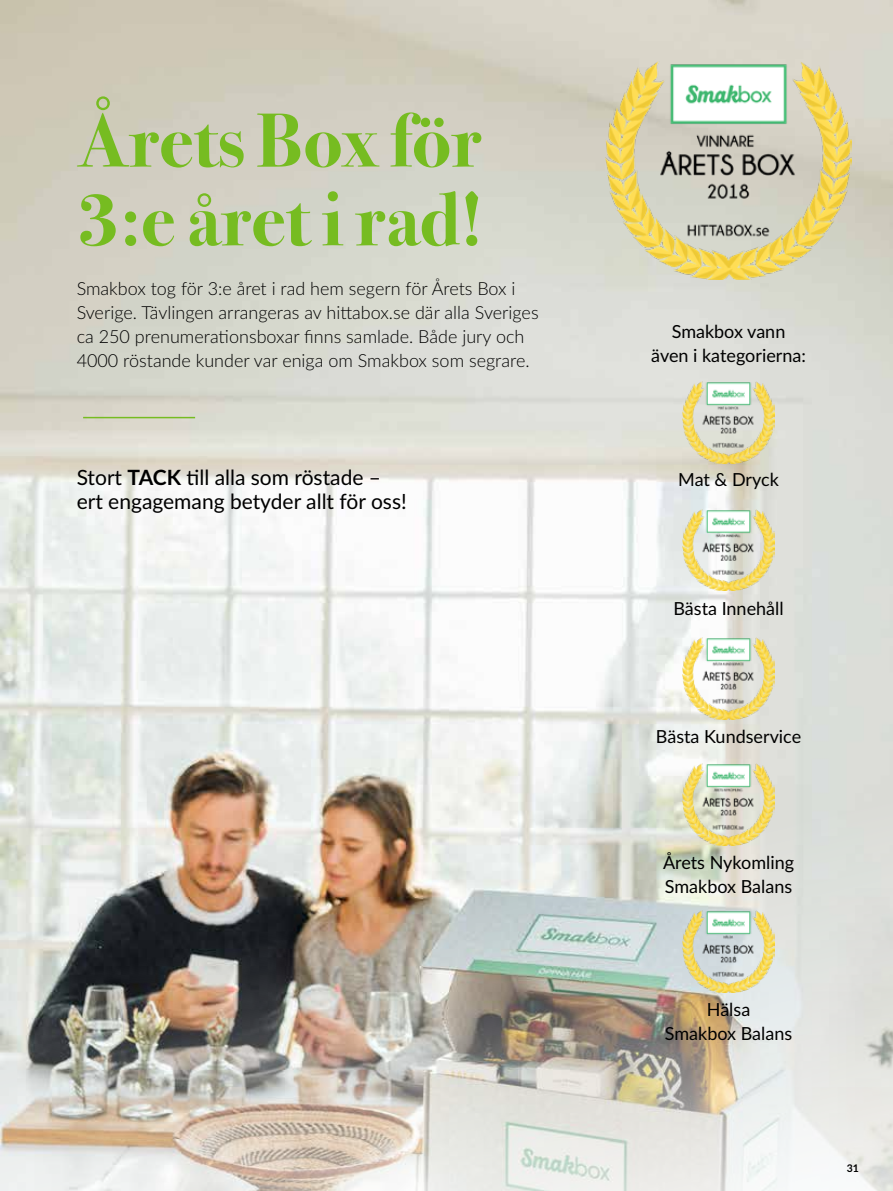
<style>
.page{position:relative;width:893px;height:1191px;background:#fff}
.page>*{position:absolute;margin:0;border:0;box-sizing:border-box;transform-origin:0 0}
.t1{font:700 76.8px/78.8px "Bodoni Svty Two ITCTT";color:#76bc21}
.t2{font:21px/24px "Lato";color:#000}
.t3{font:300 18px/24px "Lato";color:#000}
.t4{font:18px/24px "Lato";color:#000;text-align:center}
.t5{font:700 10.5px "Lato";color:#000}
.s1{font-weight:700}
</style>
<div class="page">
<img style="left:0;top:0;width:893px;height:608px">
<img style="left:0;top:608px;width:893px;height:583px">
<hr style="left:83px;top:417px;width:112px;height:1px;background:#76bc21">
<img style="left:606px;top:62px;width:245px;height:217px">
<img style="left:682px;top:763px;width:93px;height:82px">
<img style="left:682px;top:509px;width:93px;height:82px">
<img style="left:682px;top:638px;width:93px;height:81px">
<img style="left:682px;top:910px;width:93px;height:82px">
<img style="left:682px;top:381px;width:93px;height:82px">
<h1 class="t1" style="left:77px;top:95px;width:408px">Årets Box för<br>3:e året i rad!</h1>
<p class="t3" style="left:77px;top:276px;width:463px">Smakbox tog för 3:e året i rad hem segern för Årets Box i Sverige. Tävlingen arrangeras av hittabox.se där alla Sveriges ca 250 prenumerationsboxar finns samlade. Både jury och 4000 röstande kunder var eniga om Smakbox som segrare.</p>
<p class="t4" style="left:651px;top:319px;width:156px">Smakbox vann även i kategorierna:</p>
<p class="t2" style="left:77px;top:464px;width:332px">Stort <span class="s1">TACK</span> till alla som röstade – ert engagemang betyder allt för oss!</p>
<p class="t4" style="left:678px;top:467px;width:102px">Mat &amp; Dryck</p>
<p class="t4" style="left:673px;top:596px;width:112px">Bästa Innehåll</p>
<p class="t4" style="left:656px;top:723px;width:147px">Bästa Kundservice</p>
<p class="t4" style="left:663px;top:849px;width:133px;text-align:left">Årets Nykomling<br>Smakbox Balans</p>
<p class="t4" style="left:665px;top:996px;width:129px">Hälsa<br>Smakbox Balans</p>
<p class="t5" style="left:847px;top:1160px;width:14px">31</p>
</div>
